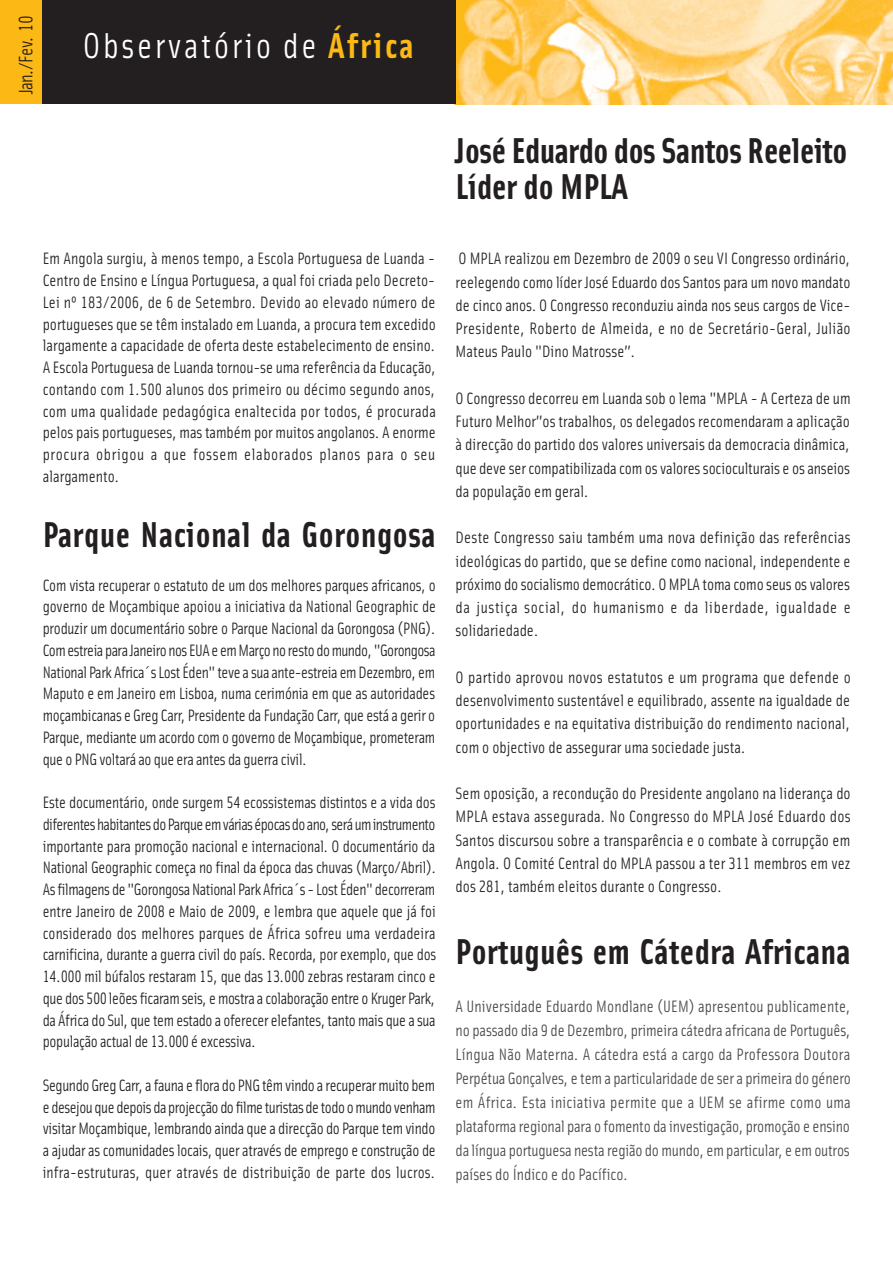
<style>
.page{position:relative;width:893px;height:1263px;background:#fff}
.page>*{position:absolute;margin:0;border:0;box-sizing:border-box;transform-origin:0 0}
.t1{font:700 36px "Solex";letter-spacing:.015em;color:#231f20}
.t2{font:700 36px/36px "Solex";letter-spacing:-.01em;color:#231f20}
.t3{font:36px "Solex Regular Lining";letter-spacing:.07em;color:#fff}
.t4{font:19.5px "Solex Regular Lining";letter-spacing:-.03em;color:#231f20}
.t5{font:16.5px/21.8px "Solex Regular Lining";color:#231f20;text-align:justify}
.t6{font:16.5px/24px "Solex Regular Lining";letter-spacing:-.015em;color:#494849;text-align:justify}
.s1{font-family:"Solex Bold Lining";color:#fcb814}
</style>
<div class="page">
<div style="left:0;top:0;width:43px;height:104px;background:#fcb814"></div>
<img style="left:455px;top:0;width:438px;height:104px">
<div style="left:42px;top:0;width:413px;height:104px;background:#231f20"></div>
<p class="t4" style="left:14px;top:94px;width:81px;rotate:-90deg">Jan./Fev. 10</p>
<h1 class="t3" style="left:83px;top:24px;width:332px">Observatório de <span class="s1">África</span></h1>
<h1 class="t2" style="left:456px;top:133px;width:393px">José Eduardo dos Santos Reeleito<br>Líder do MPLA</h1>
<p class="t5" style="left:43px;top:248px;width:395px">Em Angola surgiu, à menos tempo, a Escola Portuguesa de Luanda - Centro de Ensino e Língua Portuguesa, a qual foi criada pelo Decreto-Lei nº 183/2006, de 6 de Setembro. Devido ao elevado número de portugueses que se têm instalado em Luanda, a procura tem excedido largamente a capacidade de oferta deste estabelecimento de ensino.<br>A Escola Portuguesa de Luanda tornou-se uma referência da Educação, contando com 1.500 alunos dos primeiro ou décimo segundo anos, com uma qualidade pedagógica enaltecida por todos, é procurada pelos pais portugueses, mas também por muitos angolanos. A enorme procura obrigou a que fossem elaborados planos para o seu alargamento.</p>
<h1 class="t1" style="left:43px;top:514px;width:394px">Parque Nacional da Gorongosa</h1>
<p class="t5" style="left:43px;top:574px;width:395px">Com vista recuperar o estatuto de um dos melhores parques africanos, o governo de Moçambique apoiou a iniciativa da National Geographic de produzir um documentário sobre o Parque Nacional da Gorongosa (PNG).<br>Com estreia para Janeiro nos EUA e em Março no resto do mundo, "Gorongosa National Park Africa´s Lost Éden" teve a sua ante-estreia em Dezembro, em Maputo e em Janeiro em Lisboa, numa cerimónia em que as autoridades moçambicanas e Greg Carr, Presidente da Fundação Carr, que está a gerir o Parque, mediante um acordo com o governo de Moçambique, prometeram que o PNG voltará ao que era antes da guerra civil.</p>
<p class="t5" style="left:43px;top:791px;width:395px">Este documentário, onde surgem 54 ecossistemas distintos e a vida dos diferentes habitantes do Parque em várias épocas do ano, será um instrumento importante para promoção nacional e internacional. O documentário da National Geographic começa no final da época das chuvas (Março/Abril).<br>As filmagens de "Gorongosa National Park Africa´s - Lost Éden" decorreram entre Janeiro de 2008 e Maio de 2009, e lembra que aquele que já foi considerado dos melhores parques de África sofreu uma verdadeira carnificina, durante a guerra civil do país. Recorda, por exemplo, que dos 14.000 mil búfalos restaram 15, que das 13.000 zebras restaram cinco e que dos 500 leões ficaram seis, e mostra a colaboração entre o Kruger Park, da África do Sul, que tem estado a oferecer elefantes, tanto mais que a sua população actual de 13.000 é excessiva.</p>
<p class="t5" style="left:43px;top:1074px;width:395px">Segundo Greg Carr, a fauna e flora do PNG têm vindo a recuperar muito bem edesejou que depois da projecção do filme turistas de todo o mundo venham visitar Moçambique, lembrando ainda que a direcção do Parque tem vindo a ajudar as comunidades locais, quer através de emprego e construção de infra-estruturas, quer através de distribuição de parte dos lucros.</p>
<p class="t5" style="left:456px;top:247px;width:397px;line-height:23.2px">O MPLA realizou em Dezembro de 2009 o seu VI Congresso ordinário, reelegendo como líder José Eduardo dos Santos para um novo mandato de cinco anos. O Congresso reconduziu ainda nos seus cargos de Vice-Presidente, Roberto de Almeida, e no de Secretário-Geral, Julião Mateus Paulo "Dino Matrosse”.</p>
<p class="t5" style="left:456px;top:386px;width:396px;line-height:23.2px">O Congresso decorreu em Luanda sob o lema "MPLA - A Certeza de um Futuro Melhor”os trabalhos, os delegados recomendaram a aplicação à direcção do partido dos valores universais da democracia dinâmica, que deve ser compatibilizada com os valores socioculturais e os anseios da população em geral.</p>
<p class="t5" style="left:456px;top:526px;width:397px;line-height:23.2px">Deste Congresso saiu também uma nova definição das referências ideológicas do partido, que se define como nacional, independente e próximo do socialismo democrático. O MPLA toma como seus os valores da justiça social, do humanismo e da liberdade, igualdade e solidariedade.</p>
<p class="t5" style="left:456px;top:665px;width:397px;line-height:23.2px">O partido aprovou novos estatutos e um programa que defende o desenvolvimento sustentável e equilibrado, assente na igualdade de oportunidades e na equitativa distribuição do rendimento nacional, com o objectivo de assegurar uma sociedade justa.</p>
<p class="t5" style="left:456px;top:782px;width:397px;line-height:23.2px">Sem oposição, a recondução do Presidente angolano na liderança do MPLA estava assegurada. No Congresso do MPLA José Eduardo dos Santos discursou sobre a transparência e o combate à corrupção em Angola. O Comité Central do MPLA passou a ter 311 membros em vez dos 281, também eleitos durante o Congresso.</p>
<h1 class="t1" style="left:456px;top:931px;width:397px">Português em Cátedra Africana</h1>
<p class="t6" style="left:456px;top:994px;width:397px">A Universidade Eduardo Mondlane (UEM) apresentou publicamente, no passado dia 9 de Dezembro, primeira cátedra africana de Português, Língua Não Materna. A cátedra está a cargo da Professora Doutora Perpétua Gonçalves, e tem a particularidade de ser a primeira do género em África. Esta iniciativa permite que a UEM se afirme como uma plataforma regional para o fomento da investigação, promoção e ensino da língua portuguesa nesta região do mundo, em particular, e em outros países do Índico e do Pacífico.</p>
</div>
